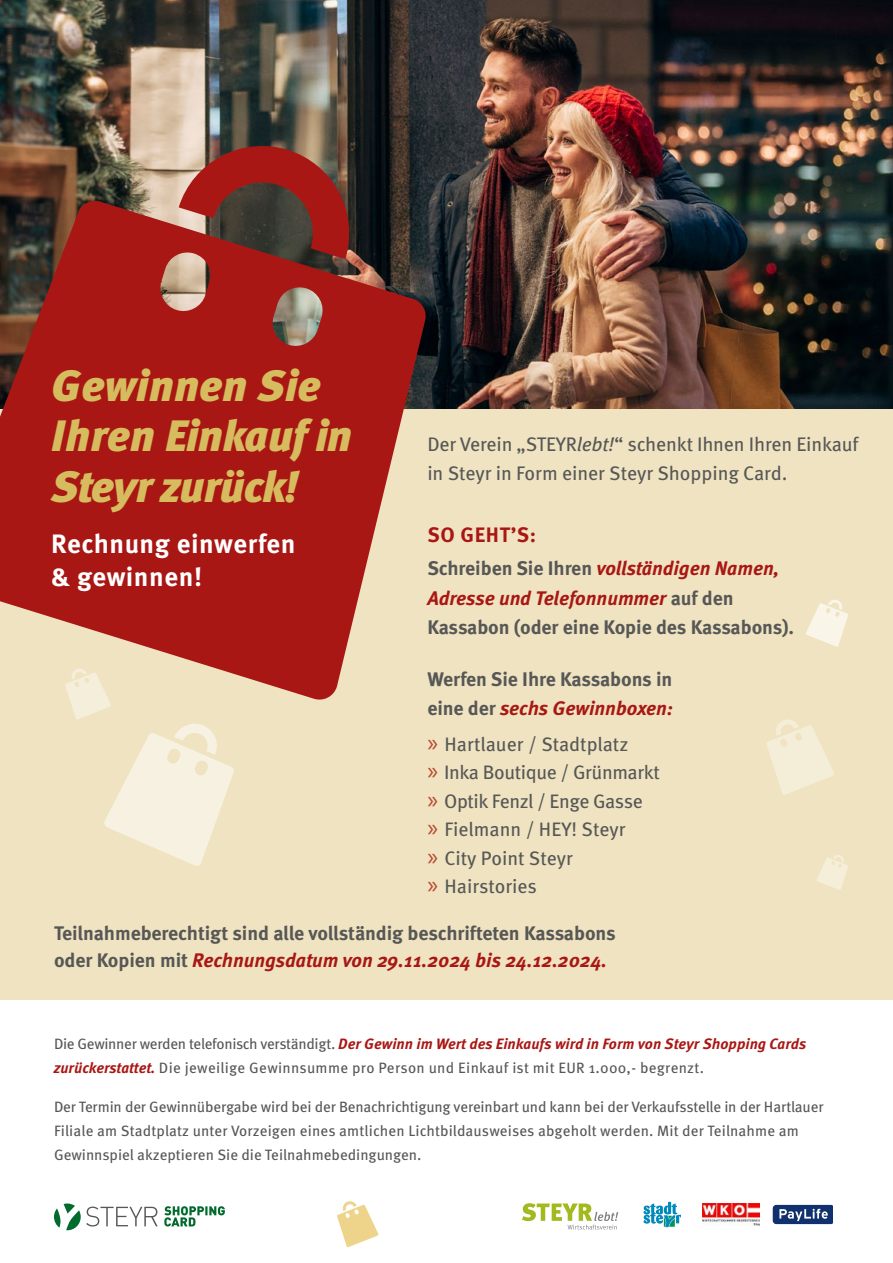
<style>
.page{position:relative;width:893px;height:1263px;background:#fff}
.page>*{position:absolute;margin:0;border:0;box-sizing:border-box;transform-origin:0 0}
.t1{font:italic 900 43.95px/50.4px "Meta Pro";letter-spacing:-.02em;color:#d6bc5f}
.t2{font:700 26.55px/32.4px "Meta Pro";letter-spacing:.02em;color:#fff}
.t3{font:700 20.85px "Meta Pro";letter-spacing:.03em;color:#a91714}
.t4{font:700 19.65px/29.4px "Meta Pro";letter-spacing:-.005em;color:#575756}
.t5{font:19.65px/29.4px "Meta Pro";letter-spacing:-.01em;color:#575756}
.t6{font:19.5px/28.5px "Meta Pro";letter-spacing:-.005em;color:#575756}
.t7{font:15px/24px "Meta Pro";color:#575756}
.t8{font:15px/24px "Meta Pro";letter-spacing:.02em;color:#575756}
.s1{font-style:italic}
.s2{font-style:italic;color:#a91714}
.s3{font-family:"Myriad Pro";font-size:25.5px;color:#b94630}
.s4{font-weight:700;font-style:italic;color:#a91714}
</style>
<div class="page">
<div style="left:0;top:109px;width:893px;height:890px;background:#efe3c1"></div>
<img style="left:0;top:0;width:893px;height:408px">
<svg style="left:179px;top:136px;width:181px;height:63px;background:#8b4239"></svg>
<svg style="left:0;top:199px;width:427px;height:501px;background:#a63931"></svg>
<svg style="left:806px;top:599px;width:42px;height:48px"></svg>
<svg style="left:337px;top:1201px;width:42px;height:46px"></svg>
<svg style="left:65px;top:667px;width:169px;height:199px"></svg>
<svg style="left:817px;top:855px;width:31px;height:35px"></svg>
<svg style="left:767px;top:719px;width:67px;height:76px"></svg>
<img style="left:702px;top:1203px;width:58px;height:23px">
<svg style="left:643px;top:1202px;width:37px;height:25px"></svg>
<svg style="left:773px;top:1205px;width:59px;height:19px"></svg>
<svg style="left:522px;top:1203px;width:96px;height:26px"></svg>
<svg style="left:164px;top:1206px;width:61px;height:20px"></svg>
<svg style="left:54px;top:1203px;width:104px;height:27px"></svg>
<h1 class="t1" style="left:51px;top:362px;width:303px">Gewinnen Sie<br>Ihren Einkauf in<br>Steyr zurück!</h1>
<h2 class="t2" style="left:51px;top:529px;width:246px">Rechnung einwerfen &amp; gewinnen!</h2>
<p class="t5" style="left:427px;top:430px;width:433px">Der Verein „STEYR<span class="s1">lebt!</span>“ schenkt Ihnen Ihren Einkauf in Steyr in Form einer Steyr Shopping Card.</p>
<p class="t3" style="left:427px;top:522px;width:110px">SO GEHT’S:</p>
<p class="t4" style="left:427px;top:554px;width:368px">Schreiben Sie Ihren <span class="s2">vollständigen Namen,<br>Adresse und Telefonnummer</span> auf den<br>Kassabon (oder eine Kopie des Kassabons).</p>
<p class="t4" style="left:427px;top:665px;width:247px">Werfen Sie Ihre Kassabons in eine der <span class="s2">sechs Gewinnboxen:</span></p>
<p class="t6" style="left:427px;top:730px;width:234px"><span class="s3">»</span> Hartlauer / Stadtplatz<br><span class="s3">»</span> Inka Boutique / Grünmarkt <span class="s3">»</span> Optik Fenzl / Enge Gasse<br><span class="s3">»</span> Fielmann / HEY! Steyr<br><span class="s3">»</span> City Point Steyr<br><span class="s3">»</span> Hairstories</p>
<p class="t4" style="left:54px;top:920px;width:563px;line-height:27px">Teilnahmeberechtigt sind alle vollständig beschrifteten Kassabons oder Kopien mit <span class="s2">Rechnungsdatum von 29.11.2024 bis 24.12.2024.</span></p>
<p class="t8" style="left:54px;top:1032px;width:754px">Die Gewinner werden telefonisch verständigt. <span class="s4">Der Gewinn im Wert des Einkaufs wird in Form von Steyr Shopping Cards zurückerstattet.</span> Die jeweilige Gewinnsumme pro Person und Einkauf ist mit EUR 1.000,- begrenzt.</p>
<p class="t7" style="left:54px;top:1095px;width:771px">Der Termin der Gewinnübergabe wird bei der Benachrichtigung vereinbart und kann bei der Verkaufsstelle in der Hartlauer<br>Filiale am Stadtplatz unter Vorzeigen eines amtlichen Lichtbildausweises abgeholt werden. Mit der Teilnahme am<br>Gewinnspiel akzeptieren Sie die Teilnahmebedingungen.</p>
</div>
